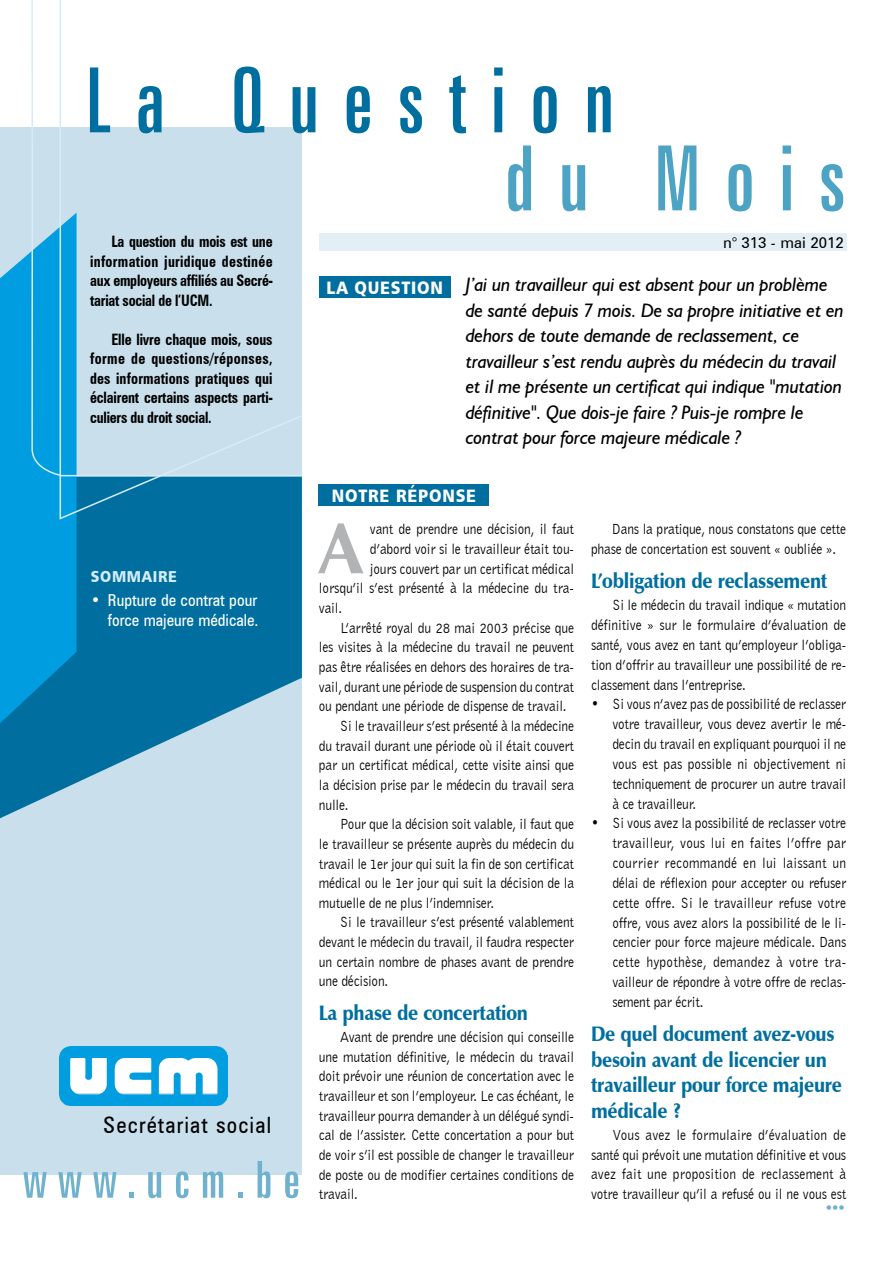
<style>
.page{position:relative;width:893px;height:1263px;background:#fff}
.page>*{position:absolute;margin:0;border:0;box-sizing:border-box;transform-origin:0 0}
.t1{font:extra-condensed 90px "Zurich BT";letter-spacing:.26em;color:#006f9f}
.t2{font:extra-condensed 90px "Zurich BT";letter-spacing:.26em;color:#4ca3c4}
.t3{font:700 72.15px "Zapf Humanist 601 BT";color:#b1b3b4}
.t4{font:extra-condensed 51px "Zurich BT";letter-spacing:.205em;color:#70b2ce}
.t5{font:condensed 22.5px "Zurich BT";letter-spacing:.05em;color:#000}
.t6{font:900 21px/25.5px "Zapf Humanist 601 BT";letter-spacing:-.015em;color:#006f9f;scale:.9 1}
.t7{font:italic 19.5px/25.5px "Humanist 521 BT";letter-spacing:-.01em;color:#000}
.t8{font:18px "Humanist 777 BT Black B";letter-spacing:.05em;color:#fff;scale:.9 1}
.t9{font:18px "Arial";color:#70b2ce}
.t10{font:condensed 16.5px/19.8px "Zurich BT";color:#fff;text-align:right}
.t11{font:15.9px "Humanist 777 BT Black B";letter-spacing:.05em;color:#d5edfa;scale:.91 1}
.t12{font:700 condensed 15.75px/19.5px "Zurich BT";letter-spacing:-.015em;color:#000;text-align:justify;scale:.9 1}
.t13{font:15px/19.8px "Bell Gothic BT";letter-spacing:-.015em;color:#000;text-align:justify;scale:.9 1}
.t14{font:15px "Zurich BT";color:#000}
</style>
<div class="page">
<div style="left:319px;top:276px;width:132px;height:22px;background:#006f9f"></div>
<div style="left:319px;top:484px;width:170px;height:22px;background:#006f9f"></div>
<div style="left:0;top:128px;width:302px;height:1047px;background:#c9e0ec"></div>
<svg style="left:0;top:521px;width:302px;height:297px;fill:#006f9f"></svg>
<svg style="left:0;top:252px;width:77px;height:471px;background:#0399d8"></svg>
<svg style="left:31px;top:0;width:28px;height:477px"></svg>
<svg style="left:59px;top:0;width:243px;height:521px"></svg>
<img style="left:60px;top:1046px;width:168px;height:59px">
<div style="left:319px;top:234px;width:527px;height:17px;background:#e3eff5"></div>
<h1 class="t1" style="left:85px;top:49px;width:531px">La Question</h1>
<h1 class="t2" style="left:504px;top:127px;width:343px">du Mois</h1>
<p class="t12" style="left:111px;top:232px;width:181px">La question du mois est une</p>
<p class="t14" style="left:723px;top:233px;width:122px">n° 313 - mai 2012</p>
<p class="t12" style="left:90px;top:251px;width:204px">information juridique destinée aux employeurs affiliés au Secré&shy;tariat social de l’UCM.</p>
<p class="t12" style="left:90px;top:329px;width:204px;text-indent:21px">Elle livre chaque mois, sous forme de questions/réponses, des informations pratiques qui éclairent certains aspects parti&shy;culiers du droit social.</p>
<p class="t7" style="left:466px;top:271px;width:380px">J’ai un travailleur qui est absent pour un problème de santé depuis 7 mois. De sa propre initiative et en dehors de toute demande de reclassement, ce travailleur s’est rendu auprès du médecin du travail et il me présente un certificat qui indique "mutation définitive". Que dois-je faire ? Puis-je rompre le contrat pour force majeure médicale ?</p>
<p class="t8" style="left:327px;top:276px;width:131px">LA QUESTION</p>
<p class="t11" style="left:91px;top:566px;width:96px">SOMMAIRE</p>
<p class="t10" style="left:91px;top:590px;width:169px">• Rupture de contrat pour force majeure médicale.</p>
<h3 class="t5" style="left:104px;top:1111px;width:169px">Secrétariat social</h3>
<h3 class="t4" style="left:23px;top:1151px;width:279px">www.ucm.be</h3>
<p class="t8" style="left:332px;top:484px;width:162px">NOTRE RÉPONSE</p>
<h2 class="t3" style="left:319px;top:504px;width:45px">A</h2>
<p class="t13" style="left:370px;top:519px;width:228px">vant de prendre une décision, il faut</p>
<p class="t13" style="left:370px;top:539px;width:228px">d’abord voir si le travailleur était tou-</p>
<p class="t13" style="left:370px;top:558px;width:228px">jours couvert par un certificat médical</p>
<p class="t13" style="left:319px;top:578px;width:285px">lorsqu’il s’est présenté à la médecine du tra-</p>
<p class="t13" style="left:319px;top:598px;width:27px">vail.</p>
<p class="t13" style="left:340px;top:617px;width:261px">L’arrêté royal du 28 mai 2003 précise que</p>
<p class="t13" style="left:319px;top:637px;width:285px">les visites à la médecine du travail ne peuvent</p>
<p class="t13" style="left:319px;top:657px;width:285px">pas être réalisées en dehors des horaires de tra-</p>
<p class="t13" style="left:319px;top:676px;width:285px">vail, durant une période de suspension du contrat</p>
<p class="t13" style="left:319px;top:696px;width:277px">ou pendant une période de dispense de travail.</p>
<p class="t13" style="left:340px;top:716px;width:261px">Si le travailleur s’est présenté à la médecine</p>
<p class="t13" style="left:319px;top:735px;width:285px">du travail durant une période où il était couvert</p>
<p class="t13" style="left:319px;top:755px;width:285px">par un certificat médical, cette visite ainsi que</p>
<p class="t13" style="left:319px;top:775px;width:285px">la décision prise par le médecin du travail sera</p>
<p class="t13" style="left:319px;top:794px;width:35px">nulle.</p>
<p class="t13" style="left:340px;top:814px;width:261px">Pour que la décision soit valable, il faut que</p>
<p class="t13" style="left:319px;top:833px;width:285px">le travailleur se présente auprès du médecin du</p>
<p class="t13" style="left:319px;top:853px;width:285px">travail le 1er jour qui suit la fin de son certificat</p>
<p class="t13" style="left:319px;top:873px;width:285px">médical ou le 1er jour qui suit la décision de la</p>
<p class="t13" style="left:319px;top:892px;width:196px">mutuelle de ne plus l’indemniser.</p>
<p class="t13" style="left:340px;top:912px;width:261px">Si le travailleur s’est présenté valablement</p>
<p class="t13" style="left:319px;top:932px;width:285px">devant le médecin du travail, il faudra respecter</p>
<p class="t13" style="left:319px;top:951px;width:285px">un certain nombre de phases avant de prendre</p>
<p class="t13" style="left:319px;top:971px;width:79px">une décision.</p>
<h3 class="t6" style="left:319px;top:1000px;width:234px">La phase de concertation</h3>
<p class="t13" style="left:319px;top:1027px;width:285px;text-indent:21px">Avant de prendre une décision qui conseille une mutation définitive, le médecin du travail doit prévoir une réunion de concertation avec le travailleur et son l’employeur. Le cas échéant, le travailleur pourra demander à un délégué syndi&shy;cal de l’assister. Cette concertation a pour but de voir s’il est possible de changer le travailleur de poste ou de modifier certaines conditions de travail.</p>
<p class="t13" style="left:591px;top:519px;width:285px;text-indent:21px">Dans la pratique, nous constatons que cette phase de concertation est souvent « oubliée ».</p>
<h3 class="t6" style="left:591px;top:568px;width:264px">L’obligation de reclassement</h3>
<p class="t13" style="left:591px;top:595px;width:285px;text-indent:21px">Si le médecin du travail indique « mutation définitive » sur le formulaire d’évaluation de santé, vous avez en tant qu’employeur l’obliga&shy;tion d’offrir au travailleur une possibilité de re&shy;classement dans l’entreprise.</p>
<p class="t13" style="left:612px;top:694px;width:261px;text-indent:-21px">• Si vous n’avez pas de possibilité de reclasser votre travailleur, vous devez avertir le mé&shy;decin du travail en expliquant pourquoi il ne vous est pas possible ni objectivement ni techniquement de procurer un autre travail à ce travailleur.</p>
<p class="t13" style="left:612px;top:813px;width:261px;text-indent:-21px">• Si vous avez la possibilité de reclasser votre travailleur, vous lui en faites l’offre par courrier recommandé en lui laissant un délai de réflexion pour accepter ou refuser cette offre. Si le travailleur refuse votre offre, vous avez alors la possibilité de le li&shy;cencier pour force majeure médicale. Dans cette hypothèse, demandez à votre tra&shy;vailleur de répondre à votre offre de reclas&shy;sement par écrit.</p>
<h3 class="t6" style="left:591px;top:1021px;width:280px">De quel document avez-vous besoin avant de licencier un travailleur pour force majeure médicale ?</h3>
<p class="t13" style="left:591px;top:1124px;width:285px;text-indent:21px">Vous avez le formulaire d’évaluation de santé qui prévoit une mutation définitive et vous avez fait une proposition de reclassement à votre travailleur qu’il a refusé ou il ne vous est</p>
<p class="t9" style="left:826px;top:1196px;width:20px">•••</p>
</div>
